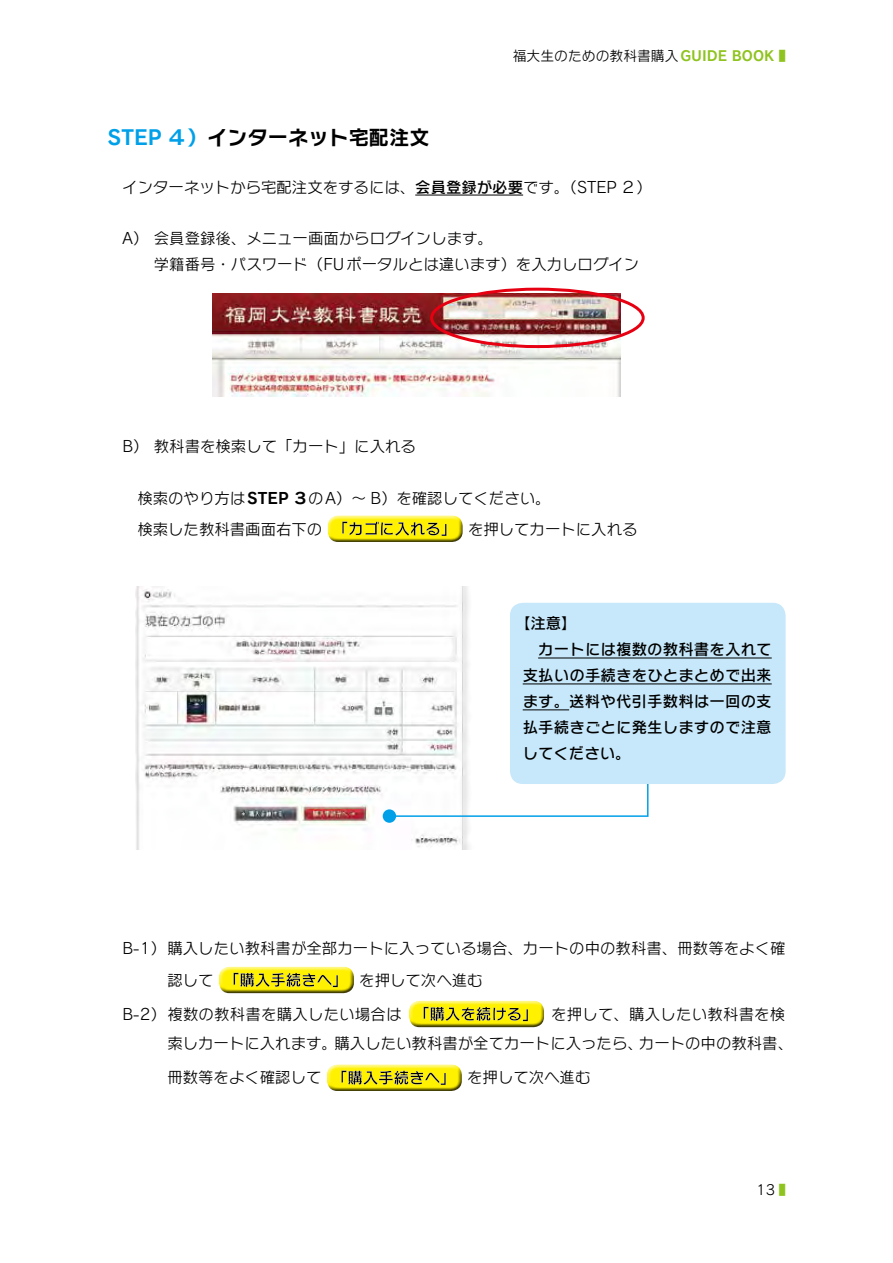
<style>
.page{position:relative;width:893px;height:1263px;background:#fff}
.page>*{position:absolute;margin:0;border:0;box-sizing:border-box;transform-origin:0 0}
.t1{font:20.25px "Rodin NTLG Pro B";color:#000}
.t2{font:15.45px/26px "Rodin NTLG Pro M";color:#000}
.t3{font:15.45px "Rodin NTLG Pro DB";letter-spacing:.01em;color:#000}
.t4{font:13.8px "Rodin NTLG Pro M";color:#000}
.s1{font-family:"Rodin NTLG Pro B";color:#8fc31f}
.s2{color:#00a0e9}
.s3{font-family:"Rodin NTLG Pro DB"}
.s4{font-family:"Rodin NTLG Pro B"}
.s5{color:#8fc31f}
</style>
<div class="page">
<hr style="left:415px;top:195px;width:108px;height:1px;background:#000">
<div style="left:323px;top:512px;width:141px;height:27px;background:#fff;opacity:.75"></div>
<div style="left:326px;top:518px;width:141px;height:24px;background:#000;opacity:.75"></div>
<div style="left:214px;top:963px;width:142px;height:27px;background:#fff;opacity:.75"></div>
<div style="left:217px;top:969px;width:141px;height:24px;background:#000;opacity:.75"></div>
<div style="left:404px;top:997px;width:142px;height:27px;background:#fff;opacity:.75"></div>
<div style="left:407px;top:1003px;width:141px;height:24px;background:#000;opacity:.75"></div>
<div style="left:322px;top:1061px;width:142px;height:27px;background:#fff;opacity:.75"></div>
<div style="left:325px;top:1067px;width:141px;height:24px;background:#000;opacity:.75"></div>
<img style="left:213px;top:293px;width:408px;height:104px">
<div style="left:430px;top:288px;width:215px;height:60px;border:3px solid #e60012;border-radius:50%"></div>
<img style="left:135px;top:587px;width:334px;height:263px">
<div style="left:383px;top:809px;width:13px;height:14px;background:#00a0e9;border-radius:50%"></div>
<svg style="left:388px;top:752px;width:261px;height:66px"></svg>
<div style="left:510px;top:603px;width:276px;height:181px;background:#c7e8fa;border-radius:13px"></div>
<hr style="left:538px;top:658px;width:234px;height:1px;background:#000">
<hr style="left:523px;top:683px;width:249px;height:1px;background:#000">
<hr style="left:523px;top:709px;width:46px;height:1px;background:#000">
<p class="t4" style="left:513px;top:47px;width:274px">福大生のための教科書購入<span class="s1">GUIDE BOOK ■</span></p>
<h1 class="t1" style="left:107px;top:124px;width:324px"><span class="s2">STEP ４）</span>インターネット宅配注文</h1>
<p class="t2" style="left:122px;top:173px;width:531px">インターネットから宅配注文をするには、<span class="s3">会員登録が必要</span>です。（STEP ２）</p>
<p class="t2" style="left:154px;top:225px;width:487px;text-indent:-32px">A）会員登録後、メニュー画面からログインします。<br>学籍番号・パスワード（FUポータルとは違います）を入力しログイン</p>
<p class="t2" style="left:122px;top:432px;width:295px">B）教科書を検索して「カート」に入れる</p>
<p class="t2" style="left:137px;top:482px;width:415px;line-height:31.2px">検索のやり方は<span class="s4">STEP ３</span>のA）〜 B）を確認してください。検索した教科書画面右下の</p>
<p class="t2" style="left:468px;top:515px;width:171px">を押してカートに入れる</p>
<p class="t3" style="left:515px;top:613px;width:63px">【注意】</p>
<p class="t3" style="left:538px;top:639px;width:235px">カートには複数の教科書を入れて</p>
<p class="t3" style="left:523px;top:665px;width:250px">支払いの手続きをひとまとめで出来</p>
<p class="t3" style="left:523px;top:691px;width:250px">ます。送料や代引手数料は一回の支</p>
<p class="t3" style="left:523px;top:717px;width:250px">払手続きごとに発生しますので注意</p>
<p class="t3" style="left:523px;top:743px;width:109px">してください。</p>
<p class="t2" style="left:167px;top:931px;width:620px;line-height:32.1px;text-indent:-45px">B-1）購入したい教科書が全部カートに入っている場合、カートの中の教科書、冊数等をよく確認して</p>
<p class="t2" style="left:359px;top:966px;width:125px">を押して次へ進む</p>
<p class="t2" style="left:122px;top:1000px;width:281px">B-2）複数の教科書を購入したい場合は</p>
<p class="t2" style="left:167px;top:998px;width:627px;line-height:29.5px;text-indent:384px">を押して、購入したい教科書を検索しカートに入れます。購入したい教科書が全てカートに入ったら、カートの中の教科書、</p>
<p class="t2" style="left:167px;top:1064px;width:156px">冊数等をよく確認して</p>
<p class="t2" style="left:467px;top:1064px;width:125px">を押して次へ進む</p>
<p class="t4" style="left:756px;top:1181px;width:31px">13 <span class="s5">■</span></p>
</div>
